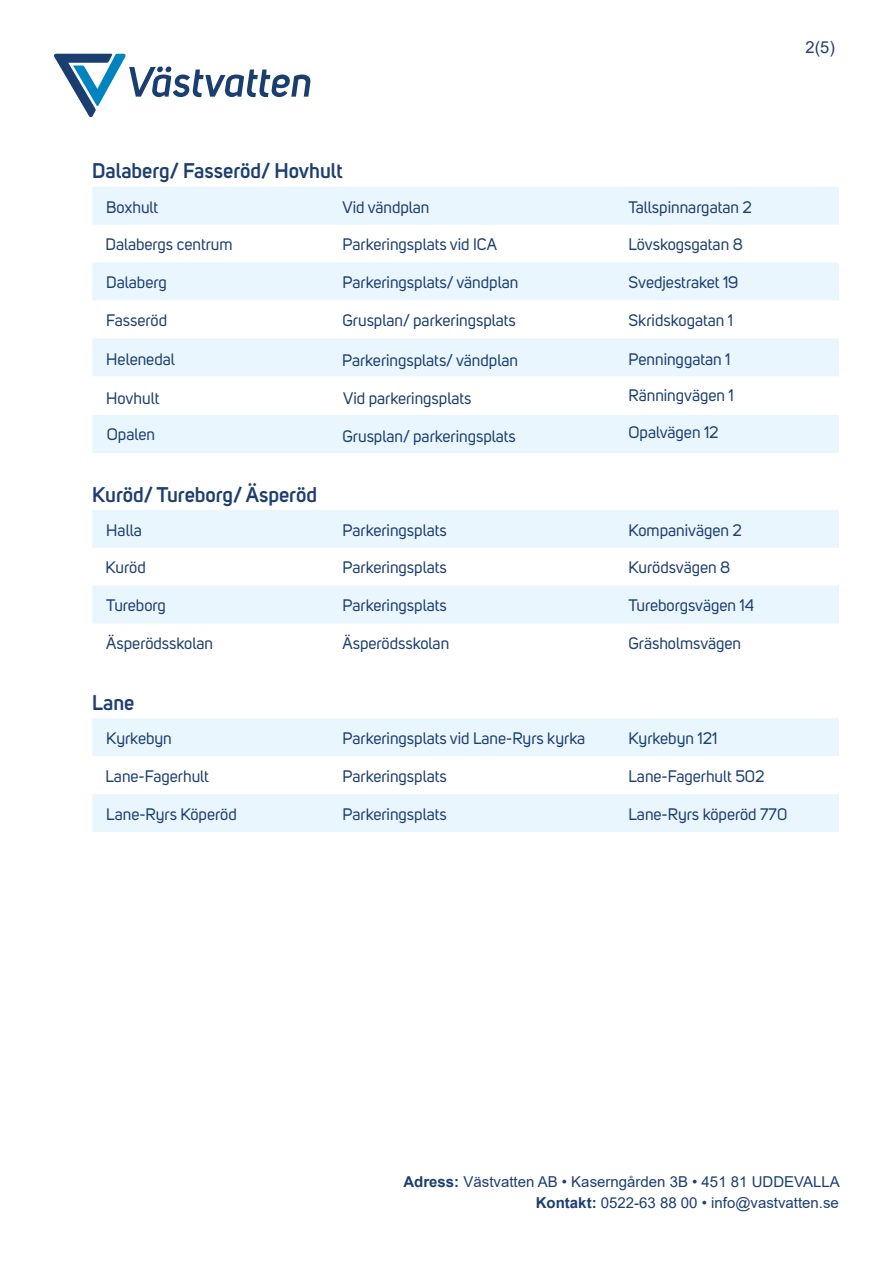
<style>
.page{position:relative;width:893px;height:1263px;background:#fff}
.page>*{position:absolute;margin:0;border:0;box-sizing:border-box;transform-origin:0 0}
.t1{font:600 21px "Uni Sans";color:#1c3e70}
.t2{font:16.5px "Uni Sans";color:#1c3e70}
.t3{font:16.5px "Arial";color:#1c3e70}
.t4{font:15px/21px "Arial";color:#1c3e70;text-align:right}
.s1{font-weight:700}
</style>
<div class="page">
<svg style="left:54px;top:54px;width:256px;height:63px"></svg>
<svg style="left:92px;top:187px;width:747px;height:189px;fill:#eaf6fe"></svg>
<div style="left:92px;top:415px;width:747px;height:38px;background:#eaf6fe"></div>
<svg style="left:92px;top:718px;width:747px;height:114px;fill:#eaf6fe"></svg>
<svg style="left:92px;top:510px;width:747px;height:113px;fill:#eaf6fe"></svg>
<p class="t3" style="left:805px;top:35px;width:31px">2(5)</p>
<p class="t1" style="left:92px;top:158px;width:252px">Dalaberg/ Fasseröd/ Hovhult</p>
<p class="t2" style="left:106px;top:197px;width:53px">Boxhult</p>
<p class="t2" style="left:342px;top:197px;width:89px">Vid vändplan</p>
<p class="t2" style="left:628px;top:197px;width:125px">Tallspinnargatan 2</p>
<p class="t2" style="left:106px;top:235px;width:128px">Dalabergs centrum</p>
<p class="t2" style="left:342px;top:235px;width:156px">Parkeringsplats vid ICA</p>
<p class="t2" style="left:628px;top:235px;width:116px">Lövskogsgatan 8</p>
<p class="t2" style="left:106px;top:273px;width:62px">Dalaberg</p>
<p class="t2" style="left:342px;top:273px;width:177px">Parkeringsplats/ vändplan</p>
<p class="t2" style="left:628px;top:273px;width:111px">Svedjestraket 19</p>
<p class="t2" style="left:106px;top:311px;width:62px">Fasseröd</p>
<p class="t2" style="left:342px;top:311px;width:175px">Grusplan/ parkeringsplats</p>
<p class="t2" style="left:628px;top:311px;width:106px">Skridskogatan 1</p>
<p class="t2" style="left:106px;top:349px;width:70px">Helenedal</p>
<p class="t2" style="left:342px;top:351px;width:177px">Parkeringsplats/ vändplan</p>
<p class="t2" style="left:628px;top:349px;width:103px">Penninggatan 1</p>
<p class="t2" style="left:106px;top:388px;width:55px">Hovhult</p>
<p class="t2" style="left:107px;top:425px;width:50px">Opalen</p>
<p class="t2" style="left:343px;top:388px;width:130px">Vid parkeringsplats</p>
<p class="t2" style="left:628px;top:386px;width:107px">Ränningvägen 1</p>
<p class="t2" style="left:628px;top:423px;width:92px">Opalvägen 12</p>
<p class="t2" style="left:342px;top:427px;width:175px">Grusplan/ parkeringsplats</p>
<p class="t1" style="left:92px;top:482px;width:226px">Kuröd/ Tureborg/ Äsperöd</p>
<p class="t2" style="left:106px;top:521px;width:37px">Halla</p>
<p class="t2" style="left:342px;top:521px;width:106px">Parkeringsplats</p>
<p class="t2" style="left:628px;top:521px;width:115px">Kompanivägen 2</p>
<p class="t2" style="left:106px;top:558px;width:42px">Kuröd</p>
<p class="t2" style="left:342px;top:558px;width:106px">Parkeringsplats</p>
<p class="t2" style="left:628px;top:558px;width:103px">Kurödsvägen 8</p>
<p class="t2" style="left:106px;top:596px;width:61px">Tureborg</p>
<p class="t2" style="left:342px;top:596px;width:106px">Parkeringsplats</p>
<p class="t2" style="left:628px;top:596px;width:127px">Tureborgsvägen 14</p>
<p class="t2" style="left:106px;top:634px;width:108px">Äsperödsskolan</p>
<p class="t2" style="left:342px;top:634px;width:108px">Äsperödsskolan</p>
<p class="t2" style="left:628px;top:634px;width:114px">Gräsholmsvägen</p>
<p class="t1" style="left:92px;top:690px;width:44px">Lane</p>
<p class="t2" style="left:106px;top:729px;width:67px">Kyrkebyn</p>
<p class="t2" style="left:342px;top:729px;width:244px">Parkeringsplats vid Lane-Ryrs kyrka</p>
<p class="t2" style="left:628px;top:729px;width:90px">Kyrkebyn 121</p>
<p class="t2" style="left:106px;top:766px;width:105px">Lane-Fagerhult</p>
<p class="t2" style="left:342px;top:766px;width:106px">Parkeringsplats</p>
<p class="t2" style="left:628px;top:766px;width:138px">Lane-Fagerhult 502</p>
<p class="t2" style="left:106px;top:804px;width:132px">Lane-Ryrs Köperöd</p>
<p class="t2" style="left:342px;top:804px;width:106px">Parkeringsplats</p>
<p class="t2" style="left:628px;top:804px;width:160px">Lane-Ryrs köperöd 770</p>
<p class="t4" style="left:403px;top:1171px;width:438px"><span class="s1">Adress:</span> Västvatten AB • Kaserngården 3B • 451 81 UDDEVALLA<br><span class="s1">Kontakt:</span> 0522-63 88 00 • info@vastvatten.se</p>
</div>
